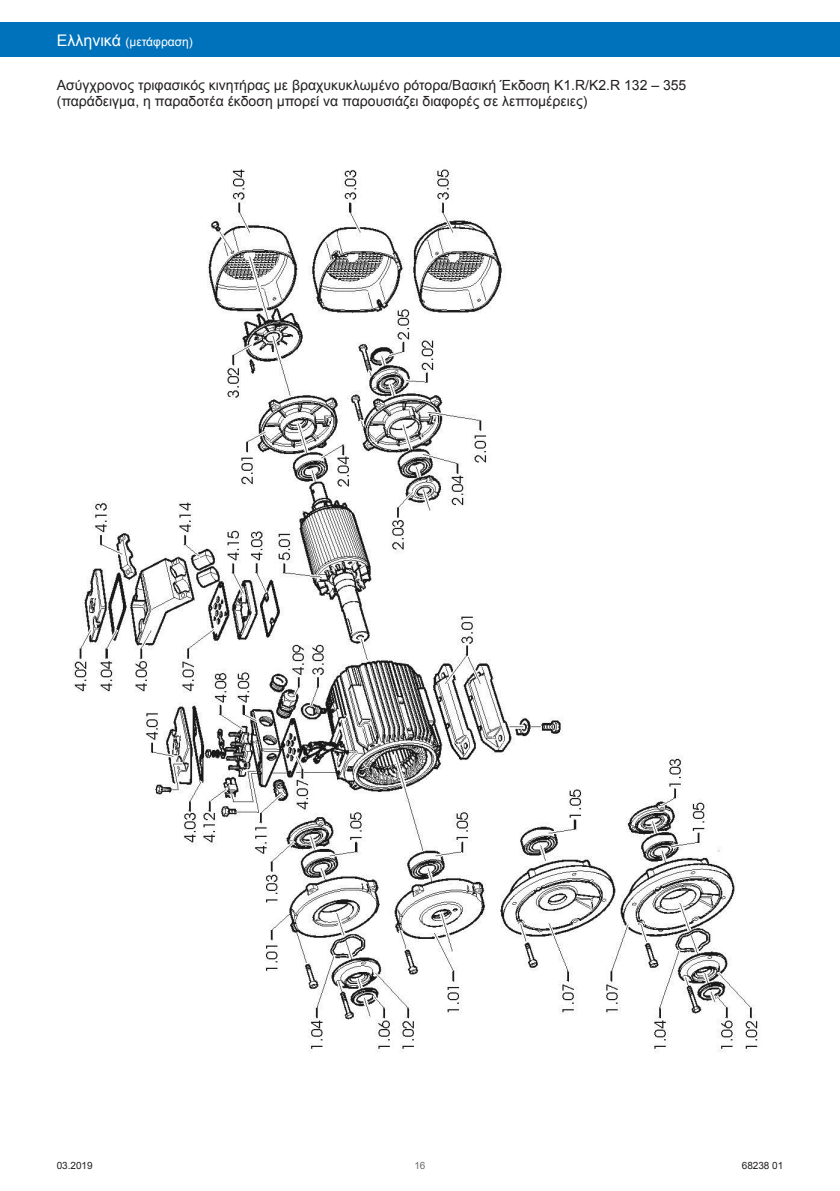
<style>
.page{position:relative;width:840px;height:1191px;background:#fff}
.page>*{position:absolute;margin:0;border:0;box-sizing:border-box;transform-origin:0 0}
.t1{font:14px/16px "Arial";color:#231f20}
.t2{font:700 13.8px "Arial";color:#000}
.t3{font:12px "Arial";color:#fff}
.t4{font:10px "Arial";letter-spacing:-.005em;color:#231f20}
.t5{font:10px "Arial";color:#6c6d70}
.s1{font-size:16px}
</style>
<div class="page">
<div style="left:0;top:23px;width:839px;height:34px;background:#0072bc"></div>
<img style="left:73px;top:169px;width:687px;height:883px">
<p class="t3" style="left:57px;top:33px;width:138px"><span class="s1">Eλληνικά</span> (μετάφραση)</p>
<p class="t1" style="left:57px;top:77px;width:630px">Ασύγχρονος τριφασικός κινητήρας με βραχυκυκλωμένο ρότορα/Βασική Έκδοση K1.R/K2.R 132 – 355 (παράδειγμα, η παραδοτέα έκδοση μπορεί να παρουσιάζει διαφορές σε λεπτομέρειες)</p>
<p class="t2" style="left:59px;top:87px;width:412px">Háromfázisú aszinkronmotor / alapkivitel K1.R / K2.R 112 - 355</p>
<p class="t4" style="left:57px;top:1158px;width:37px">03.2019</p>
<p class="t5" style="left:414px;top:1158px;width:13px">16</p>
<p class="t4" style="left:741px;top:1158px;width:43px">68238 01</p>
</div>
